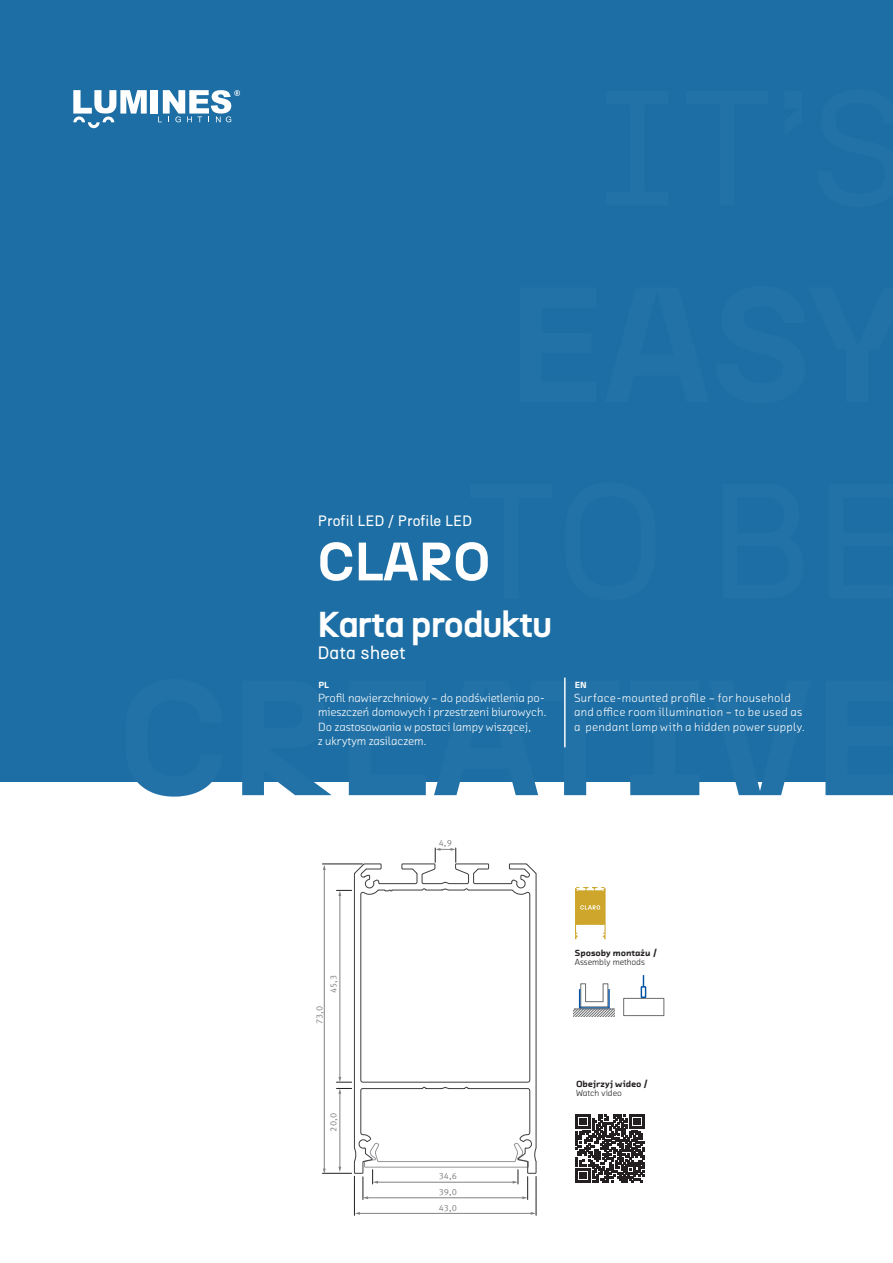
<style>
.page{position:relative;width:893px;height:1263px;background:#fff}
.page>*{position:absolute;margin:0;border:0;box-sizing:border-box;transform-origin:0 0}
.t1{font:700 54px "N27";color:#fff}
.t2{font:700 36px "N27";color:#fff}
.t3{font:18px "N27";color:#fff}
.t4{font:15px "N27";color:#fff}
.t5{font:12px/14.4px "Chambers Sans Pro";color:#fff}
.t6{font:12px/14.4px "Chambers Sans Pro";letter-spacing:.025em;color:#fff}
.t7{font:900 9px "Chambers Sans Pro";letter-spacing:-.01em;color:#231f20}
.t8{font:9px/16.2px "Meta Correspondence Pro";color:#808285}
.t9{font:9px "Chambers Sans Pro";letter-spacing:-.01em;color:#231f20}
.t10{font:900 9px "Chambers Sans Pro";color:#fff}
</style>
<div class="page">
<svg style="left:354px;top:863px;width:183px;height:311px"></svg>
<hr style="left:322px;top:1173px;width:30px;height:1px;background:#231f20">
<hr style="left:322px;top:864px;width:40px;height:1px;background:#231f20">
<hr style="left:324px;top:869px;width:1px;height:300px;background:#808285">
<svg style="left:323px;top:1168px;width:3px;height:6px"></svg>
<hr style="left:340px;top:895px;width:1px;height:183px;background:#808285">
<svg style="left:336px;top:890px;width:16px;height:6px"></svg>
<hr style="left:340px;top:1093px;width:1px;height:75px;background:#808285">
<svg style="left:336px;top:1077px;width:16px;height:17px"></svg>
<hr style="left:536px;top:1176px;width:1px;height:39px;background:#231f20">
<hr style="left:354px;top:1176px;width:1px;height:39px;background:#231f20">
<svg style="left:363px;top:1142px;width:166px;height:57px"></svg>
<hr style="left:359px;top:1213px;width:173px;height:1px;background:#808285">
<svg style="left:435px;top:848px;width:21px;height:14px"></svg>
<div style="left:0;top:0;width:893px;height:781px;background:#1c6ea4"></div>
<svg style="left:126px;top:781px;width:96px;height:16px"></svg>
<svg style="left:242px;top:781px;width:90px;height:14px"></svg>
<svg style="left:349px;top:781px;width:77px;height:14px"></svg>
<svg style="left:434px;top:680px;width:186px;height:115px"></svg>
<svg style="left:630px;top:781px;width:69px;height:14px"></svg>
<svg style="left:709px;top:781px;width:102px;height:14px"></svg>
<svg style="left:825px;top:781px;width:68px;height:14px"></svg>
<svg style="left:73px;top:90px;width:74px;height:38px"></svg>
<div style="left:151px;top:90px;width:7px;height:24px;background:#fff"></div>
<svg style="left:158px;top:90px;width:82px;height:32px"></svg>
<hr style="left:565px;top:678px;width:1px;height:69px;background:#fff">
<svg style="left:576px;top:1114px;width:68px;height:69px"></svg>
<svg style="left:575px;top:887px;width:31px;height:52px"></svg>
<svg style="left:574px;top:983px;width:41px;height:33px"></svg>
<hr style="left:574px;top:1008px;width:41px;height:1px;background:#6c6d70">
<div style="left:623px;top:998px;width:41px;height:18px;border:1px solid #6c6d70"></div>
<div style="left:641px;top:986px;width:5px;height:12px;border:1px solid #0353a5"></div>
<svg style="left:643px;top:975px;width:1px;height:12px"></svg>
<p class="t4" style="left:318px;top:512px;width:156px">Profil LED / Profile LED</p>
<h1 class="t1" style="left:318px;top:528px;width:173px">CLARO</h1>
<h2 class="t2" style="left:318px;top:602px;width:236px">Karta produktu</h2>
<h3 class="t3" style="left:317px;top:641px;width:90px">Data sheet</h3>
<p class="t10" style="left:319px;top:679px;width:12px">PL</p>
<p class="t5" style="left:318px;top:690px;width:231px">Profil nawierzchniowy – do podświetlenia po&shy;mieszczeń domowych i przestrzeni biurowych.<br>Do zastosowania w postaci lampy wiszącej,<br>z ukrytym zasilaczem.</p>
<p class="t10" style="left:575px;top:679px;width:13px">EN</p>
<p class="t6" style="left:574px;top:690px;width:233px">Surface-mounted profile – for household and office room illumination – to be used as a pendant lamp with a hidden power supply.</p>
<p class="t8" style="left:439px;top:834px;width:15px">4,9</p>
<p class="t8" style="left:325px;top:993px;width:20px;rotate:-90deg">45,3</p>
<p class="t8" style="left:311px;top:1024px;width:20px;rotate:-90deg">73,0</p>
<p class="t8" style="left:325px;top:1131px;width:20px;rotate:-90deg">20,0</p>
<p class="t8" style="left:439px;top:1167px;width:20px">34,6</p>
<p class="t8" style="left:439px;top:1183px;width:20px">39,0<br>43,0</p>
<p class="t7" style="left:575px;top:947px;width:83px">Sposoby montażu /</p>
<p class="t9" style="left:575px;top:957px;width:71px">Assembly methods</p>
<p class="t7" style="left:576px;top:1078px;width:73px">Obejrzyj wideo /</p>
<p class="t9" style="left:576px;top:1088px;width:47px">Watch video</p>
</div>
